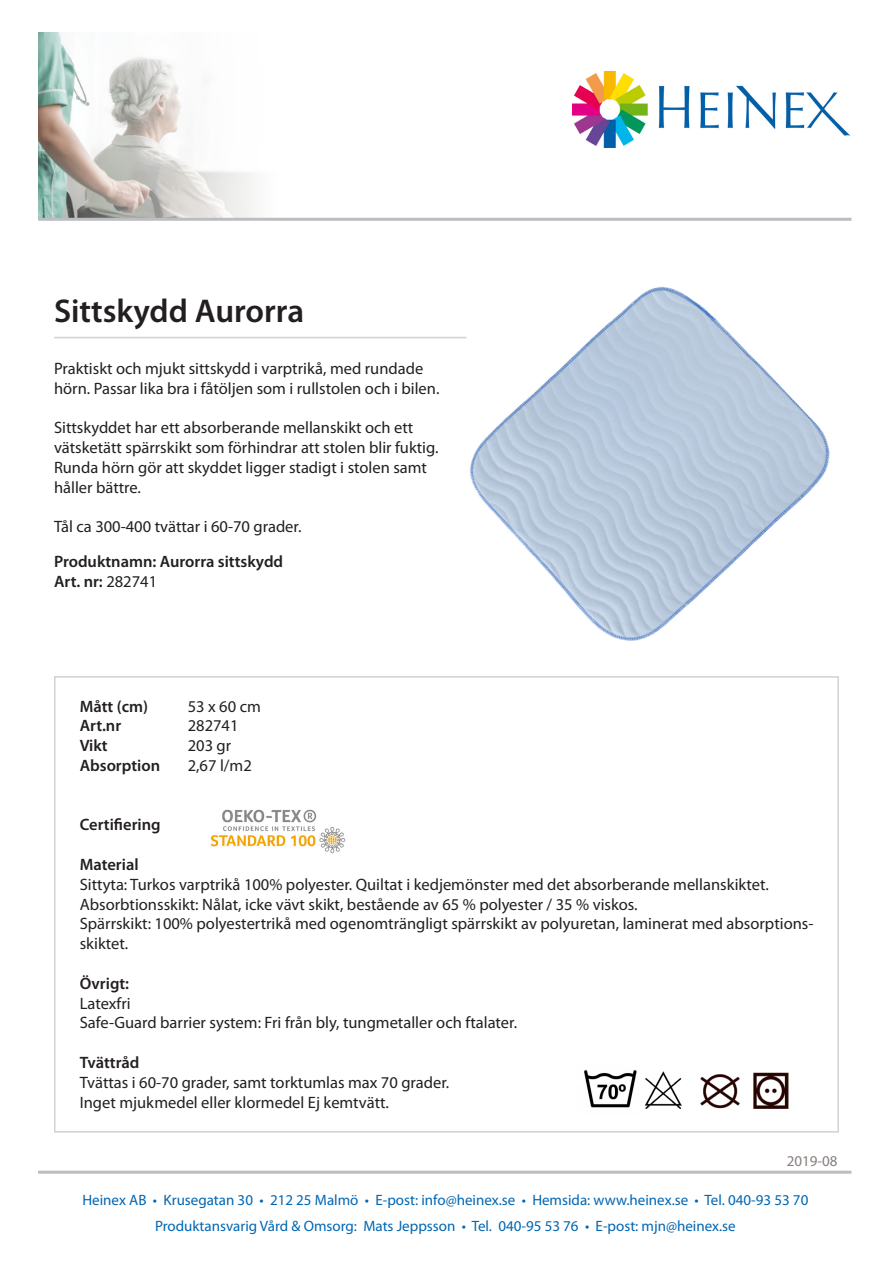
<style>
.page{position:relative;width:893px;height:1263px;background:#fff}
.page>*{position:absolute;margin:0;border:0;box-sizing:border-box;transform-origin:0 0}
.t1{font:600 33px "Myriad Pro";color:#231f20}
.t2{font:16.5px/19.8px "Myriad Pro";color:#231f20}
.t3{font:600 16.5px "Myriad Pro";color:#231f20}
.t4{font:15px "Myriad Pro";color:#0166b3}
.t5{font:15px "Myriad Pro";color:#867f7c}
.s1{font-weight:600}
.s2{font-weight:400}
</style>
<div class="page">
<img style="left:38px;top:33px;width:597px;height:185px">
<img style="left:573px;top:72px;width:277px;height:75px">
<hr style="left:54px;top:337px;width:412px;height:1px;background:#d1d2d4">
<hr style="left:38px;top:218px;width:813px;height:3px;background:#bcbdc0">
<hr style="left:38px;top:1171px;width:813px;height:3px;background:#bcbdc0">
<img style="left:700px;top:1074px;width:40px;height:35px">
<img style="left:753px;top:1073px;width:35px;height:35px">
<img style="left:644px;top:1071px;width:37px;height:37px">
<img style="left:584px;top:1070px;width:53px;height:38px">
<img style="left:422px;top:286px;width:417px;height:401px">
<img style="left:210px;top:809px;width:136px;height:45px">
<p class="t1" style="left:54px;top:290px;width:252px">Sittskydd Aurorra</p>
<p class="t2" style="left:54px;top:358px;width:387px">Praktiskt och mjukt sittskydd i varptrikå, med rundade hörn. Passar lika bra i fåtöljen som i rullstolen och i bilen.</p>
<p class="t2" style="left:54px;top:418px;width:386px">Sittskyddet har ett absorberande mellanskikt och ett vätsketätt spärrskikt som förhindrar att stolen blir fuktig.<br>Runda hörn gör att skyddet ligger stadigt i stolen samt håller bättre.</p>
<p class="t2" style="left:54px;top:509px;width:249px;line-height:35.1px">Tål ca 300-400 tvättar i 60-70 grader.<br><span class="s1">Produktnamn: Aurorra sittskydd</span></p>
<p class="t3" style="left:54px;top:571px;width:105px">Art. nr: <span class="s2">282741</span></p>
<p class="t3" style="left:80px;top:695px;width:70px">Mått (cm)</p>
<p class="t2" style="left:188px;top:696px;width:75px">53 x 60 cm</p>
<p class="t3" style="left:80px;top:715px;width:43px">Art.nr</p>
<p class="t2" style="left:188px;top:716px;width:52px">282741</p>
<p class="t3" style="left:80px;top:735px;width:29px">Vikt</p>
<p class="t2" style="left:188px;top:735px;width:45px">203 gr</p>
<p class="t3" style="left:80px;top:755px;width:82px">Absorption</p>
<p class="t2" style="left:188px;top:755px;width:66px">2,67 l/m2</p>
<p class="t3" style="left:80px;top:814px;width:82px">Certifiering</p>
<p class="t3" style="left:80px;top:854px;width:60px">Material</p>
<p class="t2" style="left:80px;top:874px;width:691px">Sittyta: Turkos varptrikå 100% polyester. Quiltat i kedjemönster med det absorberande mellanskiktet.</p>
<p class="t2" style="left:80px;top:894px;width:559px">Absorbtionsskikt: Nålat, icke vävt skikt, bestående av 65 % polyester / 35 % viskos.</p>
<p class="t2" style="left:80px;top:914px;width:735px">Spärrskikt: 100% polyestertrikå med ogenomträngligt spärrskikt av polyuretan, laminerat med absorptions&shy;skiktet.</p>
<p class="t2" style="left:80px;top:973px;width:439px"><span class="s1">Övrigt:<br></span>Latexfri<br>Safe-Guard barrier system: Fri från bly, tungmetaller och ftalater.</p>
<p class="t2" style="left:80px;top:1052px;width:371px"><span class="s1">Tvättråd<br></span>Tvättas i 60-70 grader, samt torktumlas max 70 grader.<br>Inget mjukmedel eller klormedel Ej kemtvätt.</p>
<p class="t5" style="left:787px;top:1151px;width:52px">2019-08</p>
<p class="t4" style="left:82px;top:1191px;width:727px">Heinex AB • Krusegatan 30 • 212 25 Malmö • E-post: info@heinex.se • Hemsida: www.heinex.se • Tel. 040-93 53 70</p>
<p class="t4" style="left:155px;top:1216px;width:582px">Produktansvarig Vård &amp; Omsorg: Mats Jeppsson • Tel. 040-95 53 76 • E-post: mjn@heinex.se</p>
</div>
